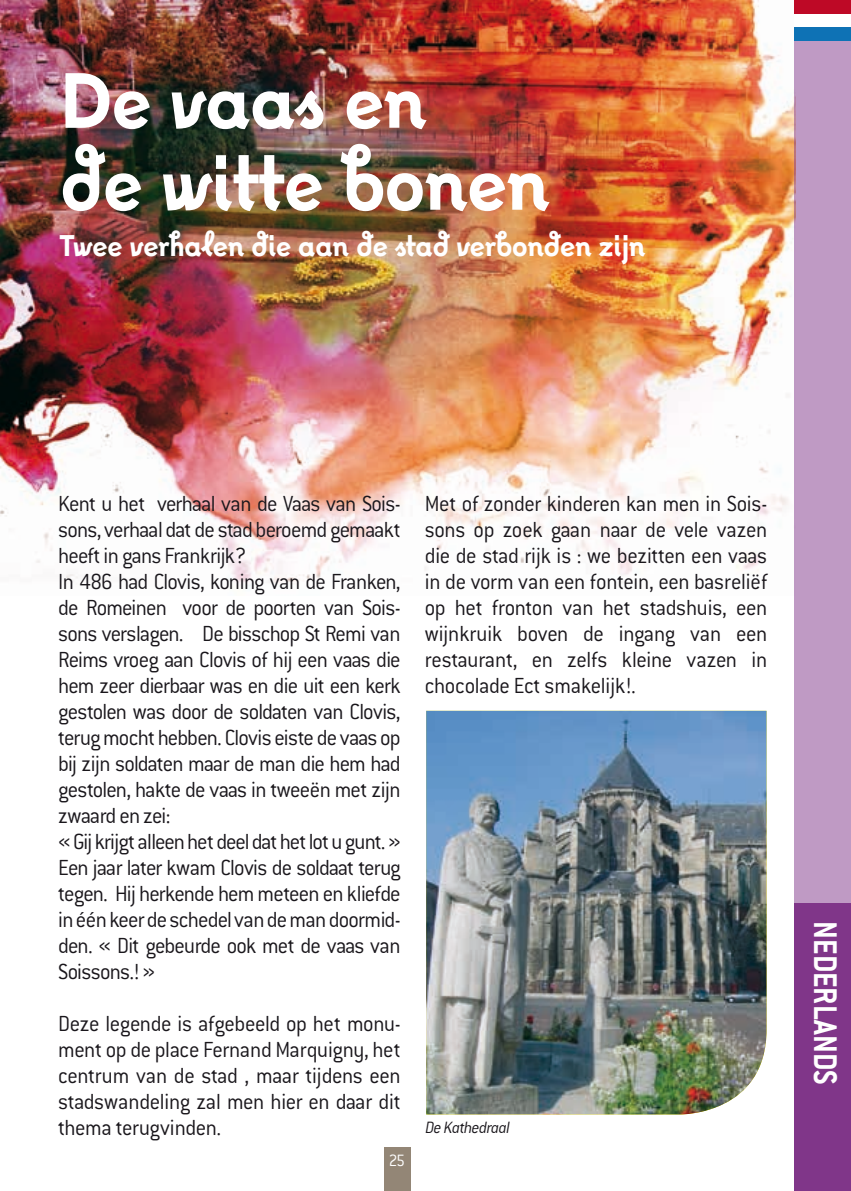
<style>
.page{position:relative;width:851px;height:1191px;background:#fff}
.page>*{position:absolute;margin:0;border:0;box-sizing:border-box;transform-origin:0 0}
.t1{font:700 94px/82px "Fox";letter-spacing:-.03em;color:#fff;scale:.9 1}
.t2{font:700 36px "Fox";letter-spacing:-.03em;color:#fff;scale:.9 1}
.t3{font:700 36px "Conduit ITC";color:#fff;scale:.9 1}
.t4{font:300 24px/26px "Conduit ITC";letter-spacing:-.035em;color:#1a171c;text-align:justify;scale:.95 1}
.t5{font:italic 300 18px "Conduit ITC";letter-spacing:-.035em;color:#1a171c;scale:.95 1}
.t6{font:300 18px "Conduit ITC";color:#fff;scale:.95 1}
</style>
<div class="page">
<img style="left:0;top:0;width:794px;height:586px">
<div style="left:794px;top:34px;width:56px;height:869px;background:#bf9ac4"></div>
<div style="left:384px;top:1147px;width:26px;height:44px;background:#938676"></div>
<div style="left:794px;top:27px;width:56px;height:14px;background:#0e72b5"></div>
<div style="left:794px;top:0;width:56px;height:14px;background:#be0926"></div>
<img style="left:426px;top:711px;width:340px;height:403px">
<div style="left:794px;top:903px;width:56px;height:288px;background:#803689"></div>
<h1 class="t1" style="left:60px;top:62px;width:547px">De vaas en<br>de witte bonen</h1>
<h2 class="t2" style="left:60px;top:228px;width:653px">Twee verhalen die aan de stad verbonden zijn</h2>
<p class="t4" style="left:58px;top:491px;width:362px;text-align:left">Kent u het verhaal van de Vaas van Sois&shy;sons, verhaal dat de stad beroemd gemaakt heeft in gans Frankrijk?<br>In 486 had Clovis, koning van de Franken, de Romeinen voor de poorten van Sois&shy;sons verslagen. De bisschop St Remi van Reims vroeg aan Clovis of hij een vaas die hem zeer dierbaar was en die uit een kerk gestolen was door de soldaten van Clovis, terug mocht hebben. Clovis eiste de vaas op bij zijn soldaten maar de man die hem had gestolen, hakte de vaas in tweeën met zijn zwaard en zei:<br>« Gij krijgt alleen het deel dat het lot u gunt. » Een jaar later kwam Clovis de soldaat terug tegen. Hij herkende hem meteen en kliefde in één keer de schedel van de man doormid&shy;den. « Dit gebeurde ook met de vaas van Soissons.! »</p>
<p class="t4" style="left:58px;top:1011px;width:362px">Deze legende is afgebeeld op het monu&shy;ment op de place Fernand Marquigny, het centrum van de stad , maar tijdens een stadswandeling zal men hier en daar dit thema terugvinden.</p>
<p class="t6" style="left:388px;top:1150px;width:19px">25</p>
<p class="t4" style="left:424px;top:490px;width:362px">Met of zonder kinderen kan men in Sois&shy;sons op zoek gaan naar de vele vazen die de stad rijk is : we bezitten een vaas in de vorm van een fontein, een basreliëf op het fronton van het stadshuis, een wijnkruik boven de ingang van een restaurant, en zelfs kleine vazen in chocolade Ect smakelijk!.</p>
<p class="t5" style="left:425px;top:1118px;width:90px">De Kathedraal</p>
<h2 class="t3" style="left:846px;top:921px;width:183px;rotate:90deg">NEDERLANDS</h2>
</div>
